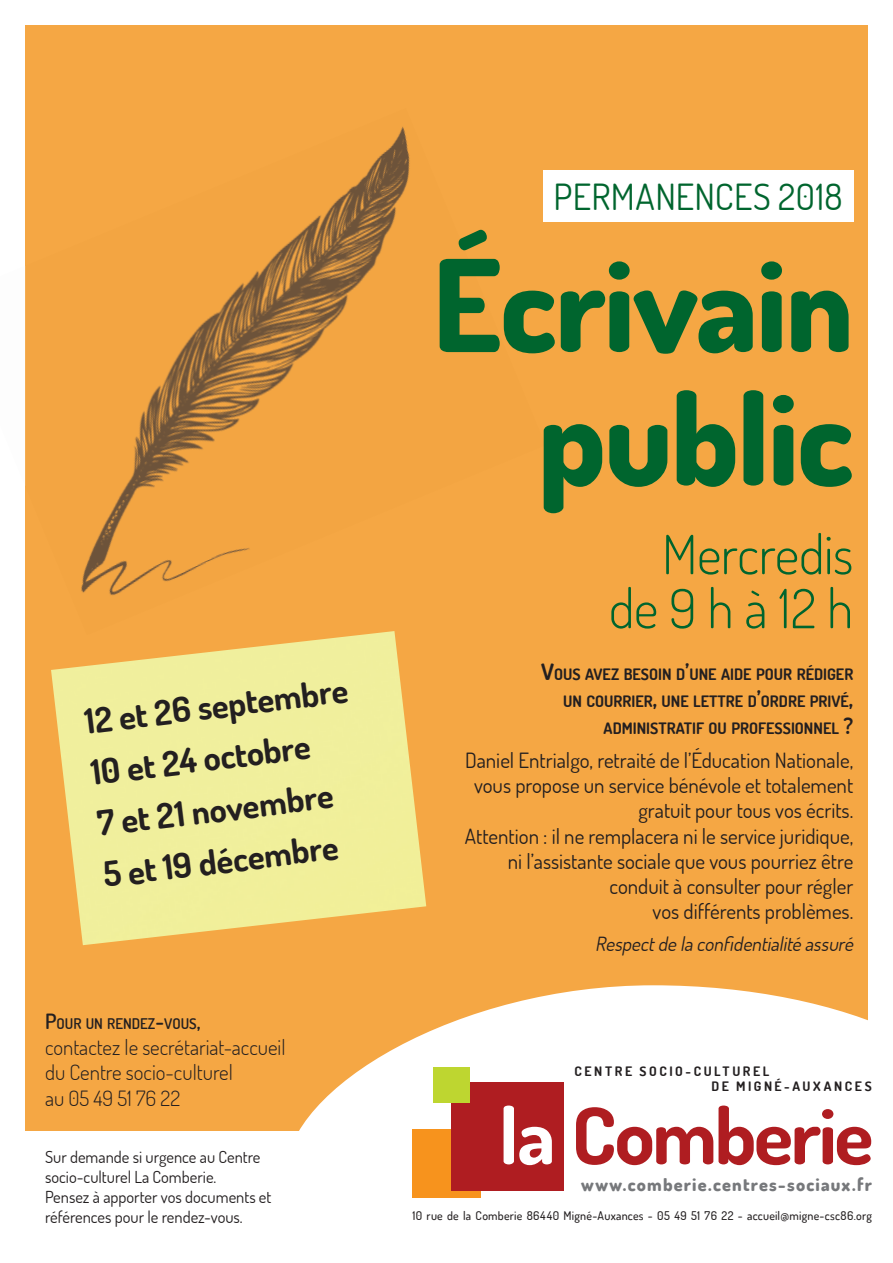
<style>
.page{position:relative;width:893px;height:1263px;background:#fff}
.page>*{position:absolute;margin:0;border:0;box-sizing:border-box;transform-origin:0 0}
.t1{font:800 127.5px/133.5px "Dosis";letter-spacing:-.01em;color:#00652e;text-align:right}
.t2{font:700 78.3px "Dosis";letter-spacing:-.03em;color:#af1d21}
.t3{font:300 54px/54px "Dosis";letter-spacing:-.01em;color:#00652e;text-align:right}
.t4{font:36px "Dosis";letter-spacing:.015em;color:#00652e}
.t5{font:700 34.5px/51.4px "Dosis";color:#231f20}
.t6{font:21px/25.2px "Dosis";color:#231f20;text-align:right}
.t7{font:300 21px/25.5px "Dosis";color:#231f20}
.t8{font:italic 19.5px "Dosis";color:#231f20}
.t9{font:800 18px "Dosis";letter-spacing:.065em;color:#76787b}
.t10{font:16.5px/19.8px "Dosis";color:#231f20}
.t11{font:700 15.75px/27px "Dosis";color:#231f20;text-align:right}
.t12{font:600 14.7px "Dosis";color:#231f20}
.t13{font:700 13.05px "Dosis";letter-spacing:.19em;color:#231f20}
.t14{font:500 12px "Dosis";letter-spacing:.02em;color:#231f20}
.s1{font-size:21px}
.s2{font-size:22.5px}
.s3{color:#fff}
</style>
<div class="page">
<div style="left:25px;top:26px;width:842px;height:1105px;background:#f5a744"></div>
<img style="left:25px;top:126px;width:520px;height:470px">
<div style="left:543px;top:170px;width:310px;height:51px;background:#fff"></div>
<img style="left:51px;top:631px;width:375px;height:314px">
<svg style="left:299px;top:985px;width:569px;height:213px;fill:#fff"></svg>
<div style="left:412px;top:1129px;width:68px;height:68px;background:#f7931d"></div>
<div style="left:451px;top:1082px;width:112px;height:108px;background:#af1d21"></div>
<div style="left:433px;top:1067px;width:37px;height:35px;background:#bed630"></div>
<h3 class="t5" style="left:82px;top:695px;width:266px;rotate:-7deg">12 et 26 septembre<br>10 et 24 octobre<br>7 et 21 novembre<br>5 et 19 décembre</h3>
<p class="t12" style="left:45px;top:1014px;width:157px"><span class="s1">P</span>OUR UN RENDEZ<span class="s1">-</span>VOUS<span class="s1">,</span></p>
<p class="t7" style="left:45px;top:1034px;width:242px">contactez le secrétariat-accueil du Centre socio-culturel<br>au 05 49 51 76 22</p>
<p class="t10" style="left:45px;top:1147px;width:228px">Sur demande si urgence au Centre socio-culturel La Comberie.<br>Pensez à apporter vos documents et références pour le rendez-vous.</p>
<h3 class="t4" style="left:553px;top:173px;width:291px">PERMANENCES 2018</h3>
<h1 class="t1" style="left:433px;top:236px;width:422px">Écrivain public</h1>
<h3 class="t3" style="left:609px;top:526px;width:246px">Mercredis de 9 h à 12 h</h3>
<p class="t11" style="left:541px;top:661px;width:314px"><span class="s2">V</span>OUS AVEZ BESOIN D<span class="s2">’</span>UNE AIDE POUR RÉDIGER<br>UN COURRIER<span class="s2">,</span> UNE LETTRE D<span class="s2">’</span>ORDRE PRIVÉ<span class="s2">,<br></span>ADMINISTRATIF OU PROFESSIONNEL <span class="s2">?</span></p>
<p class="t6" style="left:465px;top:747px;width:390px">Daniel Entrialgo, retraité de l’Éducation Nationale, vous propose un service bénévole et totalement gratuit pour tous vos écrits.<br>Attention : il ne remplacera ni le service juridique, ni l’assistante sociale que vous pourriez être conduit à consulter pour régler<br>vos différents problèmes.</p>
<p class="t8" style="left:595px;top:931px;width:264px">Respectde la confidentialité assuré</p>
<p class="t13" style="left:574px;top:1062px;width:196px">CENTRE SOCIO-CULTUREL</p>
<p class="t13" style="left:711px;top:1077px;width:162px">DE MIGNÉ-AUXANCES</p>
<h2 class="t2" style="left:499px;top:1085px;width:376px"><span class="s3">la</span> Comberie</h2>
<p class="t9" style="left:581px;top:1172px;width:292px">www.comberie.centres-sociaux.fr</p>
<p class="t14" style="left:412px;top:1208px;width:461px">10 rue de la Comberie 86440 Migné-Auxances - 05 49 51 76 22 - accueil@migne-csc86.org</p>
</div>
